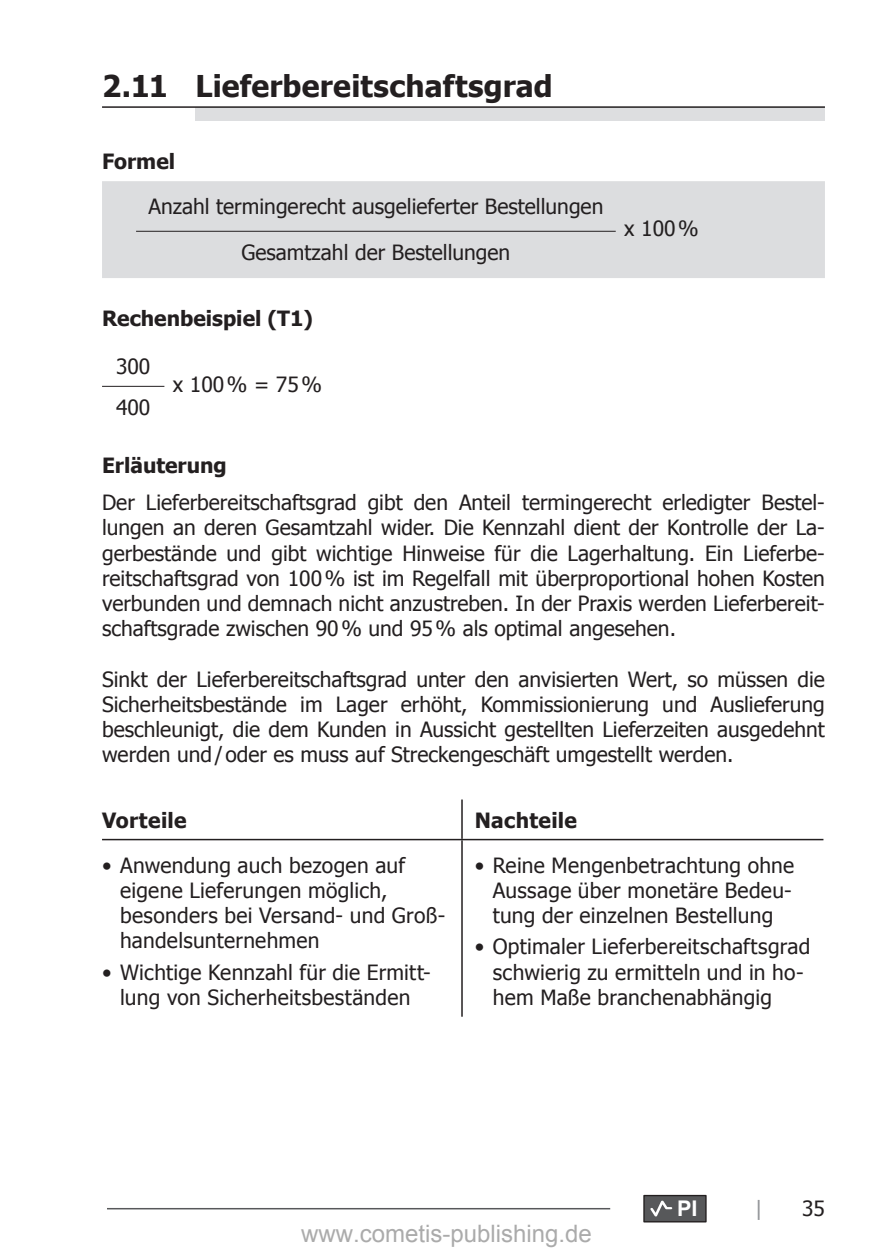
<style>
.page{position:relative;width:893px;height:1259px;background:#fff}
.page>*{position:absolute;margin:0;border:0;box-sizing:border-box;transform-origin:0 0}
.t1{font:700 30px "Tahoma";letter-spacing:.005em;color:#231f20}
.t2{font:24px "Arial";color:#ababab}
.t3{font:700 21.6px "Arial";color:#fff}
.t4{font:21px/25.2px "Tahoma";letter-spacing:.005em;color:#231f20;text-align:justify}
.t5{font:700 21px "Tahoma";color:#231f20}
.t6{font:21px "Tahoma";color:#939598}
</style>
<div class="page">
<div style="left:196px;top:107px;width:629px;height:14px;background:#dddee0"></div>
<hr style="left:102px;top:106px;width:723px;height:2px;background:#231f20">
<div style="left:102px;top:181px;width:723px;height:97px;background:#dcdddf"></div>
<hr style="left:136px;top:231px;width:480px;height:1px;background:#231f20">
<hr style="left:102px;top:386px;width:62px;height:1px;background:#231f20">
<hr style="left:102px;top:839px;width:360px;height:1px;background:#231f20">
<hr style="left:462px;top:839px;width:361px;height:1px;background:#231f20">
<hr style="left:461px;top:799px;width:2px;height:40px;background:#231f20">
<hr style="left:461px;top:840px;width:2px;height:176px;background:#231f20">
<hr style="left:107px;top:1208px;width:503px;height:1px;background:#57585a">
<div style="left:644px;top:1195px;width:62px;height:26px;background:#57585a"></div>
<div style="left:643px;top:1194px;width:64px;height:28px;border:1px solid #231f20"></div>
<svg style="left:650px;top:1200px;width:22px;height:16px"></svg>
<h1 class="t1" style="left:102px;top:65px;width:452px">2.11 Lieferbereitschaftsgrad</h1>
<p class="t5" style="left:102px;top:147px;width:75px">Formel</p>
<p class="t4" style="left:148px;top:193px;width:456px">Anzahl termingerecht ausgelieferter Bestellungen</p>
<p class="t4" style="left:241px;top:239px;width:270px">Gesamtzahl der Bestellungen</p>
<p class="t5" style="left:102px;top:304px;width:212px">Rechenbeispiel (T1)</p>
<p class="t4" style="left:116px;top:352px;width:36px">300</p>
<p class="t4" style="left:173px;top:371px;width:150px">x 100% = 75%</p>
<p class="t4" style="left:116px;top:394px;width:36px">400</p>
<p class="t4" style="left:624px;top:215px;width:76px">x 100%</p>
<p class="t5" style="left:102px;top:451px;width:126px">Erläuterung</p>
<p class="t4" style="left:102px;top:489px;width:724px">Der Lieferbereitschaftsgrad gibt den Anteil termingerecht erledigter Bestel&shy;lungen an deren Gesamtzahl wider. Die Kennzahl dient der Kontrolle der La&shy;gerbestände und gibt wichtige Hinweise für die Lagerhaltung. Ein Lieferbe&shy;reitschaftsgrad von 100% ist im Regelfall mit überproportional hohen Kosten verbunden und demnach nicht anzustreben. In der Praxis werden Lieferbereit&shy;schaftsgrade zwischen 90% und 95% als optimal angesehen.</p>
<p class="t4" style="left:102px;top:665px;width:724px">Sinkt der Lieferbereitschaftsgrad unter den anvisierten Wert, so müssen die Sicherheitsbestände im Lager erhöht, Kommissionierung und Auslieferung beschleunigt, die dem Kunden in Aussicht gestellten Lieferzeiten ausgedehnt werden und/oder es muss auf Streckengeschäft umgestellt werden.</p>
<p class="t5" style="left:102px;top:805px;width:86px">Vorteile</p>
<p class="t5" style="left:475px;top:805px;width:104px">Nachteile</p>
<p class="t4" style="left:120px;top:851px;width:327px;text-align:left;text-indent:-18px">• Anwendung auch bezogen auf eigene Lieferungen möglich, besonders bei Versand- und Groß&shy;handelsunternehmen</p>
<p class="t4" style="left:102px;top:958px;width:330px;text-align:center">• Wichtige Kennzahl für die Ermitt&shy;lung von Sicherheitsbeständen</p>
<p class="t4" style="left:493px;top:851px;width:303px;text-indent:-18px">• Reine Mengenbetrachtung ohne Aussage über monetäre Bedeu&shy;tung der einzelnen Bestellung</p>
<p class="t4" style="left:493px;top:933px;width:319px;text-align:left;text-indent:-18px">• Optimaler Lieferbereitschaftsgrad schwierig zu ermitteln und in ho&shy;hem Maße branchenabhängig</p>
<p class="t2" style="left:301px;top:1217px;width:292px">www.cometis-publishing.de</p>
<p class="t3" style="left:677px;top:1194px;width:22px">PI</p>
<p class="t6" style="left:755px;top:1193px;width:10px">|</p>
<p class="t4" style="left:802px;top:1194px;width:24px">35</p>
</div>
